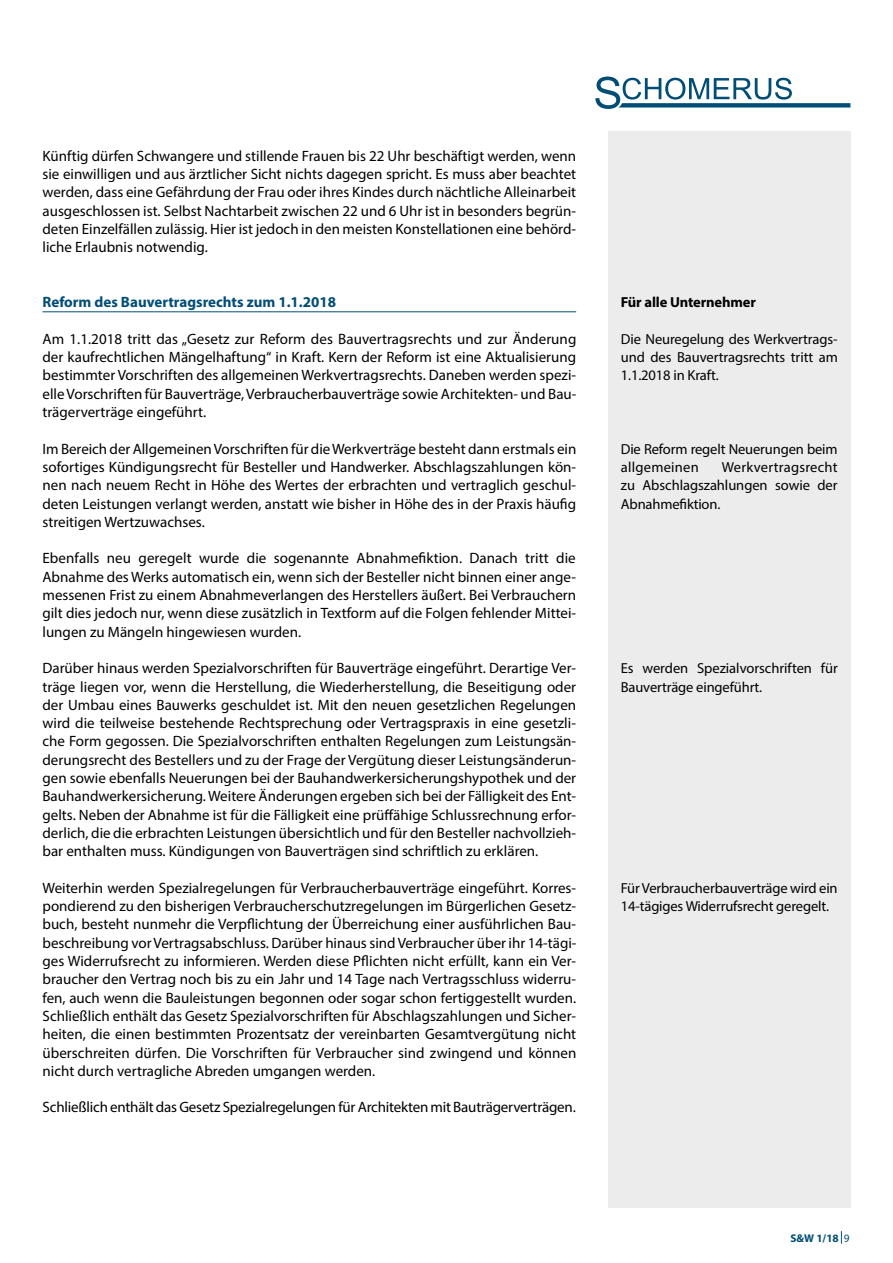
<style>
.page{position:relative;width:893px;height:1263px;background:#fff}
.page>*{position:absolute;margin:0;border:0;box-sizing:border-box;transform-origin:0 0}
.t1{font:15px/18.3px "Myriad Pro";color:#000;text-align:justify}
.t2{font:700 15px "Myriad Pro";color:#004d76}
.t3{font:14.55px/18.3px "Myriad Pro";letter-spacing:-.01em;color:#000}
.t4{font:700 14.55px "Myriad Pro";letter-spacing:-.01em;color:#000}
.t5{font:700 11.25px "Myriad Pro";color:#004d76}
.s1{font-weight:400}
</style>
<div class="page">
<svg style="left:841px;top:1231px;width:1px;height:13px"></svg>
<svg style="left:595px;top:77px;width:255px;height:32px"></svg>
<hr style="left:43px;top:311px;width:533px;height:1px;background:#004d76">
<div style="left:608px;top:132px;width:242px;height:1076px;background:#ececed"></div>
<p class="t1" style="left:43px;top:146px;width:535px">Künftig dürfen Schwangere und stillende Frauen bis 22 Uhr beschäftigt werden, wenn sie einwilligen und aus ärztlicher Sicht nichts dagegen spricht. Es muss aber beachtet werden, dass eine Gefährdung der Frau oder ihres Kindes durch nächtliche Alleinarbeit ausgeschlossen ist. Selbst Nachtarbeit zwischen 22 und 6 Uhr ist in besonders begrün&shy;deten Einzelfällen zulässig. Hier ist jedoch in den meisten Konstellationen eine behörd&shy;liche Erlaubnis notwendig.</p>
<p class="t2" style="left:43px;top:292px;width:295px">Reform des Bauvertragsrechts zum 1.1.2018</p>
<p class="t1" style="left:43px;top:329px;width:535px">Am 1.1.2018 tritt das „Gesetz zur Reform des Bauvertragsrechts und zur Änderung der kaufrechtlichen Mängelhaftung“ in Kraft. Kern der Reform ist eine Aktualisierung bestimmter Vorschriften des allgemeinen Werkvertragsrechts. Daneben werden spezi&shy;elle Vorschriften für Bauverträge, Verbraucherbauverträge sowie Architekten- und Bau&shy;trägerverträge eingeführt.</p>
<p class="t1" style="left:43px;top:439px;width:535px">Im Bereich der Allgemeinen Vorschriften für die Werkverträge besteht dann erstmals ein sofortiges Kündigungsrecht für Besteller und Handwerker. Abschlagszahlungen kön&shy;nen nach neuem Recht in Höhe des Wertes der erbrachten und vertraglich geschul&shy;deten Leistungen verlangt werden, anstatt wie bisher in Höhe des in der Praxis häufig streitigen Wertzuwachses.</p>
<p class="t1" style="left:43px;top:549px;width:535px">Ebenfalls neu geregelt wurde die sogenannte Abnahmefiktion. Danach tritt die Abnahme des Werks automatisch ein, wenn sich der Besteller nicht binnen einer ange&shy;messenen Frist zu einem Abnahmeverlangen des Herstellers äußert. Bei Verbrauchern gilt dies jedoch nur, wenn diese zusätzlich in Textform auf die Folgen fehlender Mittei&shy;lungen zu Mängeln hingewiesen wurden.</p>
<p class="t1" style="left:43px;top:659px;width:535px">Darüber hinaus werden Spezialvorschriften für Bauverträge eingeführt. Derartige Ver&shy;träge liegen vor, wenn die Herstellung, die Wiederherstellung, die Beseitigung oder der Umbau eines Bauwerks geschuldet ist. Mit den neuen gesetzlichen Regelungen wird die teilweise bestehende Rechtsprechung oder Vertragspraxis in eine gesetzli&shy;che Form gegossen. Die Spezialvorschriften enthalten Regelungen zum Leistungsän&shy;derungsrecht des Bestellers und zu der Frage der Vergütung dieser Leistungsänderun&shy;gen sowie ebenfalls Neuerungen bei der Bauhandwerkersicherungshypothek und der Bauhandwerkersicherung. Weitere Änderungen ergeben sich bei der Fälligkeit des Ent&shy;gelts. Neben der Abnahme ist für die Fälligkeit eine prüffähige Schlussrechnung erfor&shy;derlich, die die erbrachten Leistungen übersichtlich und für den Besteller nachvollzieh&shy;bar enthalten muss. Kündigungen von Bauverträgen sind schriftlich zu erklären.</p>
<p class="t1" style="left:43px;top:878px;width:535px">Weiterhin werden Spezialregelungen für Verbraucherbauverträge eingeführt. Korres&shy;pondierend zu den bisherigen Verbraucherschutzregelungen im Bürgerlichen Gesetz&shy;buch, besteht nunmehr die Verpflichtung der Überreichung einer ausführlichen Bau&shy;beschreibung vor Vertragsabschluss. Darüber hinaus sind Verbraucher über ihr 14-tägi&shy;ges Widerrufsrecht zu informieren. Werden diese Pflichten nicht erfüllt, kann ein Ver&shy;braucher den Vertrag noch bis zu ein Jahr und 14 Tage nach Vertragsschluss widerru&shy;fen, auch wenn die Bauleistungen begonnen oder sogar schon fertiggestellt wurden.<br>Schließlich enthält das Gesetz Spezialvorschriften für Abschlagszahlungen und Sicher&shy;heiten, die einen bestimmten Prozentsatz der vereinbarten Gesamtvergütung nicht überschreiten dürfen. Die Vorschriften für Verbraucher sind zwingend und können nicht durch vertragliche Abreden umgangen werden.</p>
<p class="t1" style="left:43px;top:1098px;width:535px">Schließlich enthält das Gesetz Spezialregelungen für Architekten mit Bauträgerverträgen.</p>
<p class="t4" style="left:621px;top:293px;width:137px">Für alle Unternehmer</p>
<p class="t3" style="left:621px;top:329px;width:218px;text-align:justify">Die Neuregelung des Werkvertrags&shy;und des Bauvertragsrechts tritt am 1.1.2018 in Kraft.</p>
<p class="t3" style="left:621px;top:439px;width:218px">Die Reform regelt Neuerungen beim allgemeinen</p>
<p class="t3" style="left:621px;top:458px;width:218px;text-align:justify;text-indent:101px">Werkvertragsrecht zu Abschlagszahlungen sowie der Abnahmefiktion.</p>
<p class="t3" style="left:621px;top:659px;width:218px">Es werden Spezialvorschriften für<br>Bauverträge eingeführt.</p>
<p class="t3" style="left:621px;top:878px;width:218px">Für Verbraucherbauverträge wird ein<br>14-tägiges Widerrufsrecht geregelt.</p>
<p class="t5" style="left:790px;top:1230px;width:61px">S&amp;W 1/18 <span class="s1">9</span></p>
</div>
